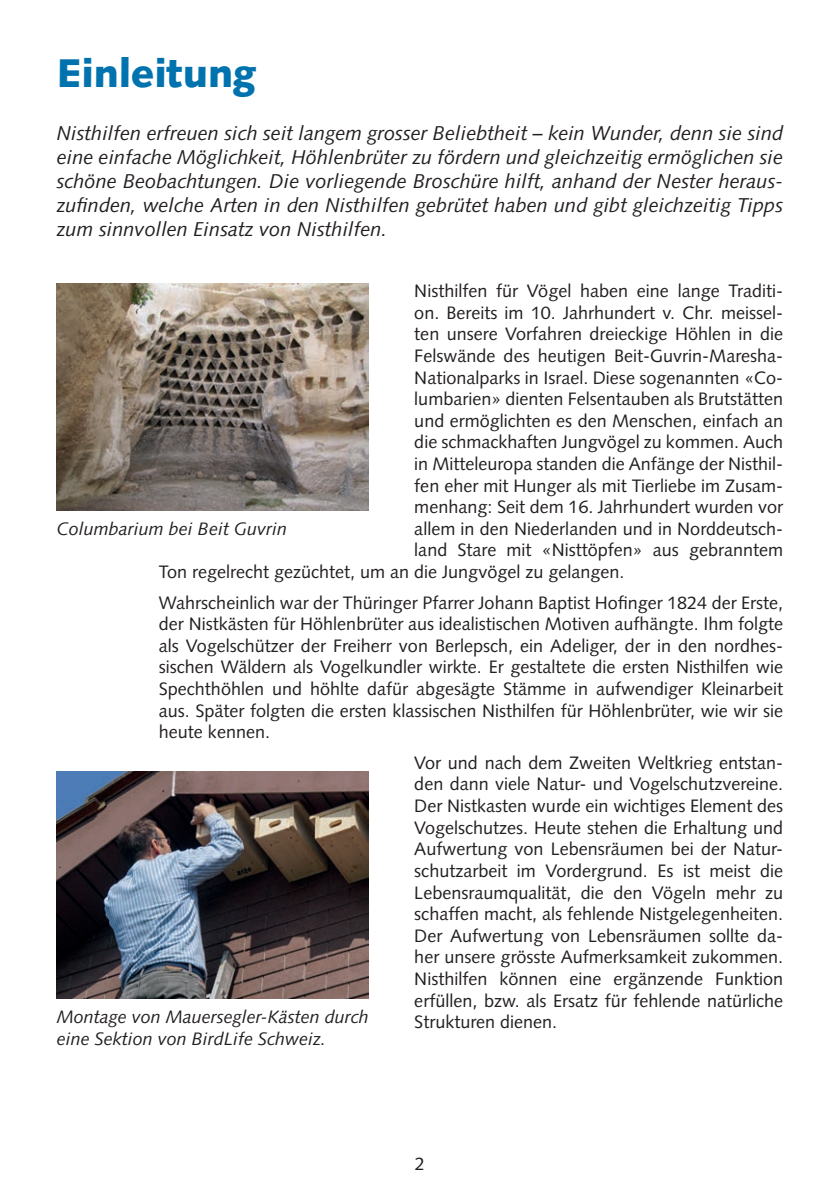
<style>
.page{position:relative;width:840px;height:1191px;background:#fff}
.page>*{position:absolute;margin:0;border:0;box-sizing:border-box;transform-origin:0 0}
.t1{font:900 40px "Syntax LT Std";color:#0073ae}
.t2{font:italic 20px/24px "Syntax LT Std";color:#231f20;text-align:justify}
.t3{font:18px/21.6px "Syntax LT Std";color:#231f20;text-align:justify}
.t4{font:italic 18px/21.6px "Syntax LT Std";color:#231f20}
</style>
<div class="page">
<img style="left:57px;top:283px;width:312px;height:227px">
<img style="left:57px;top:771px;width:312px;height:227px">
<h1 class="t1" style="left:57px;top:49px;width:201px">Einleitung</h1>
<p class="t2" style="left:57px;top:121px;width:727px">Nisthilfen erfreuen sich seit langem grosser Beliebtheit – kein Wunder, denn sie sind eine einfache Möglichkeit, Höhlenbrüter zu fördern und gleichzeitig ermöglichen sie schöne Beobachtungen. Die vorliegende Broschüre hilft, anhand der Nester heraus&shy;zufinden, welche Arten in den Nisthilfen gebrütet haben und gibt gleichzeitig Tipps zum sinnvollen Einsatz von Nisthilfen.</p>
<p class="t3" style="left:414px;top:280px;width:370px">Nisthilfen für Vögel haben eine lange Traditi-</p>
<p class="t3" style="left:414px;top:302px;width:370px">on. Bereits im 10. Jahrhundert v. Chr. meissel-</p>
<p class="t3" style="left:414px;top:323px;width:370px">ten unsere Vorfahren dreieckige Höhlen in die</p>
<p class="t3" style="left:414px;top:345px;width:370px">Felswände des heutigen Beit-Guvrin-Maresha-</p>
<p class="t3" style="left:414px;top:366px;width:370px">Nationalparks in Israel. Diese sogenannten «Co-</p>
<p class="t3" style="left:414px;top:388px;width:370px">lumbarien» dienten Felsentauben als Brutstätten</p>
<p class="t3" style="left:414px;top:410px;width:370px">und ermöglichten es den Menschen, einfach an</p>
<p class="t3" style="left:414px;top:431px;width:370px">die schmackhaften Jungvögel zu kommen. Auch</p>
<p class="t3" style="left:414px;top:453px;width:370px">in Mitteleuropa standen die Anfänge der Nisthil-</p>
<p class="t3" style="left:414px;top:474px;width:370px">fen eher mit Hunger als mit Tierliebe im Zusam-</p>
<p class="t3" style="left:414px;top:496px;width:370px">menhang: Seit dem 16. Jahrhundert wurden vor</p>
<p class="t3" style="left:414px;top:518px;width:370px">allem in den Niederlanden und in Norddeutsch-</p>
<p class="t3" style="left:414px;top:539px;width:370px">land Stare mit «Nisttöpfen» aus gebranntem</p>
<p class="t3" style="left:159px;top:561px;width:467px">Ton regelrecht gezüchtet, um an die Jungvögel zu gelangen.</p>
<p class="t3" style="left:159px;top:591px;width:625px">Wahrscheinlich war der Thüringer Pfarrer Johann Baptist Hofinger 1824 der Erste, der Nistkästen für Höhlenbrüter aus idealistischen Motiven aufhängte. Ihm folgte als Vogelschützer der Freiherr von Berlepsch, ein Adeliger, der in den nordhes&shy;sischen Wäldern als Vogelkundler wirkte. Er gestaltete die ersten Nisthilfen wie Spechthöhlen und höhlte dafür abgesägte Stämme in aufwendiger Kleinarbeit aus. Später folgten die ersten klassischen Nisthilfen für Höhlenbrüter, wie wir sie heute kennen.</p>
<p class="t3" style="left:414px;top:752px;width:370px">Vor und nach dem Zweiten Weltkrieg entstan&shy;den dann viele Natur- und Vogelschutzvereine.<br>Der Nistkasten wurde ein wichtiges Element des Vogelschutzes. Heute stehen die Erhaltung und Aufwertung von Lebensräumen bei der Natur&shy;schutzarbeit im Vordergrund. Es ist meist die Lebensraumqualität, die den Vögeln mehr zu schaffen macht, als fehlende Nistgelegenheiten.<br>Der Aufwertung von Lebensräumen sollte da&shy;her unsere grösste Aufmerksamkeit zukommen.<br>Nisthilfen können eine ergänzende Funktion erfüllen, bzw. als Ersatz für fehlende natürliche Strukturen dienen.</p>
<p class="t4" style="left:57px;top:518px;width:232px">Columbarium bei Beit Guvrin</p>
<p class="t4" style="left:57px;top:1006px;width:313px">Montage von Mauersegler-Kästen durch eine Sektion von BirdLife Schweiz.</p>
<p class="t3" style="left:415px;top:1153px;width:12px">2</p>
</div>
